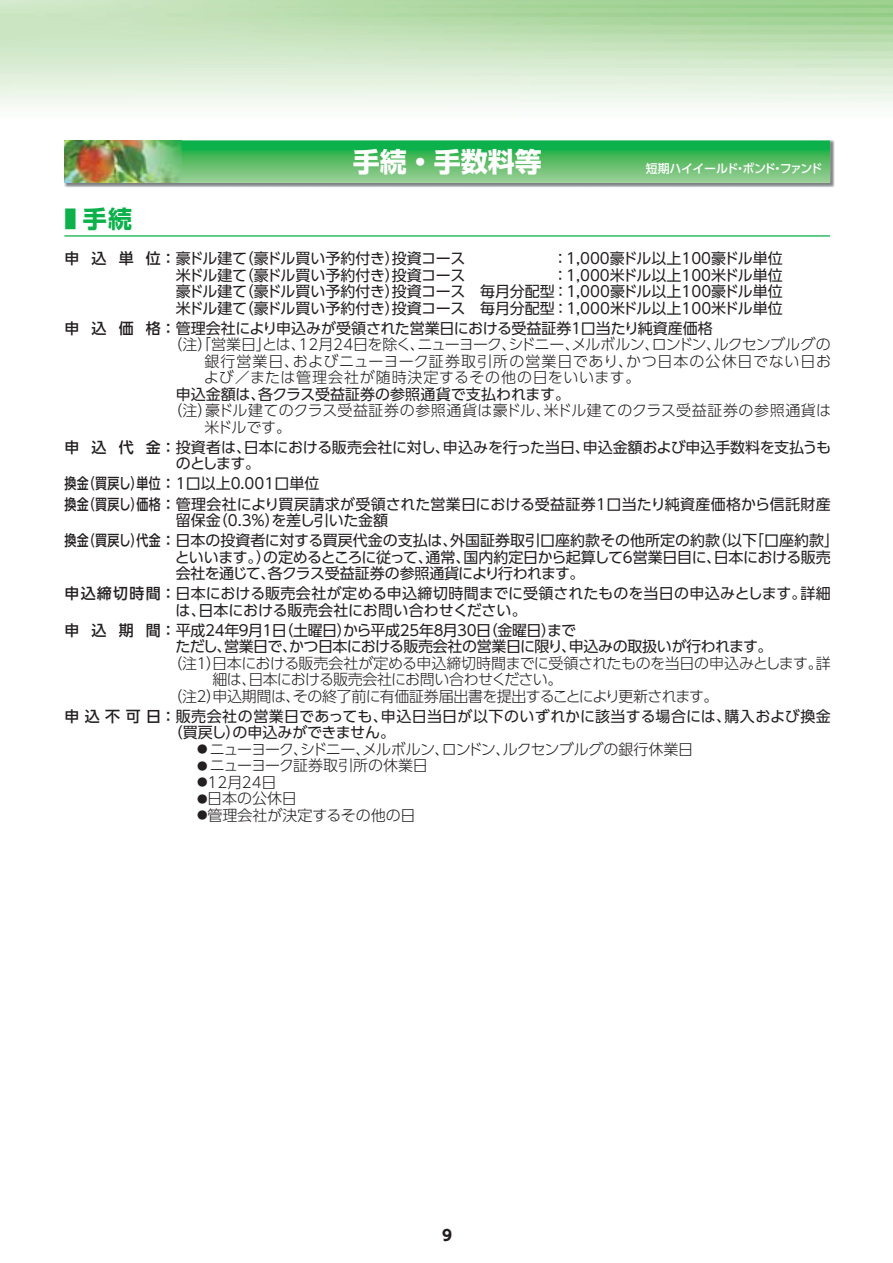
<style>
.page{position:relative;width:893px;height:1263px;background:#fff}
.page>*{position:absolute;margin:0;border:0;box-sizing:border-box;transform-origin:0 0}
.t1{font:27px "UD Shin Go Pro Bold 90 pv RKSJ H";color:#fff}
.t2{font:24px "UD Shin Go Pro Bold 90 pv RKSJ H";color:#0cb14b;scale:.5 1}
.t3{font:15px/16.5px "UD Shin Go Pro Regular 90 pv RKSJ H";letter-spacing:-.01em;color:#231f20}
.t4{font:15px/16.5px "UD Shin Go Pro Light 90 pv RKSJ H";letter-spacing:-.02em;color:#231f20;text-align:justify}
.t5{font:15px/16.5px "UD Shin Go Pro Regular 90 pv RKSJ H";letter-spacing:-.035em;color:#231f20}
.t6{font:15px/20.1px "UD Shin Go Pro Regular 90 pv RKSJ H";letter-spacing:.01em;color:#231f20}
.t7{font:15px/16.5px "UD Shin Go Pro Regular 90 pv RKSJ H";letter-spacing:.02em;color:#231f20}
.t8{font:15px/16.5px "UD Shin Go Pro Light 90 pv RKSJ H";letter-spacing:.02em;color:#231f20}
.t9{font:15px "UD Shin Go Pro Light 90 pv RKSJ H";letter-spacing:-.04em;color:#231f20}
.t10{font:15px "UD Shin Go Pro Light 90 pv RKSJ H";letter-spacing:-.065em;color:#231f20}
.t11{font:15px "UD Shin Go Pro Light 90 pv RKSJ H";letter-spacing:-.045em;color:#231f20}
.t12{font:15px "UD Shin Go Pro Light 90 pv RKSJ H";color:#231f20}
.t13{font:15px "UD Shin Go Pro Bold 90 pv RKSJ H";color:#231f20}
.t14{font:12px "UD Shin Go Pro Medium 90 pv RKSJ H";letter-spacing:-.045em;color:#fff}
.s1{font-family:"UD Shin Go Pro Medium 90 pv RKSJ H"}
.s2{font-size:10.5px}
</style>
<div class="page">
<hr style="left:1px;top:102px;width:891px;height:4px;background:#f5faf3">
<hr style="left:1px;top:94px;width:891px;height:4px;background:#eff7ed">
<hr style="left:1px;top:85px;width:891px;height:4px;background:#e9f4e5">
<hr style="left:1px;top:77px;width:891px;height:4px;background:#e4f1df">
<hr style="left:1px;top:68px;width:891px;height:4px;background:#ddeed8">
<hr style="left:1px;top:60px;width:891px;height:4px;background:#d7ebd0">
<hr style="left:1px;top:51px;width:891px;height:4px;background:#d1e8c9">
<hr style="left:64px;top:235px;width:766px;height:2px;background:#0cb14b">
<img style="left:64px;top:140px;width:770px;height:47px">
<svg style="left:182px;top:140px;width:648px;height:43px"></svg>
<img style="left:64px;top:140px;width:118px;height:43px">
<h2 class="t2" style="left:64px;top:210px;width:137px">■ 手続</h2>
<h1 class="t1" style="left:352px;top:152px;width:191px">手続・手数料等</h1>
<p class="t14" style="left:645px;top:164px;width:178px">短期ハイイールド・ボンド・ファンド</p>
<p class="t3" style="left:176px;top:252px;width:608px;text-align:justify;text-indent:-111px"><span class="s1">申 込 単 位：</span>豪ドル建て（豪ドル買い予約付き）投資コース　　　　　 ：1,000豪ドル以上100豪ドル単位米ドル建て（豪ドル買い予約付き）投資コース　　　　　 ：1,000米ドル以上100米ドル単位豪ドル建て（豪ドル買い予約付き）投資コース　毎月分配型：1,000豪ドル以上100豪ドル単位米ドル建て（豪ドル買い予約付き）投資コース　毎月分配型：1,000米ドル以上100米ドル単位</p>
<p class="t3" style="left:64px;top:322px;width:650px"><span class="s1">申 込 価 格：</span>管理会社により申込みが受領された営業日における受益証券１口当たり純資産価格</p>
<p class="t4" style="left:168px;top:338px;width:105px">（注）「営業日」</p>
<p class="t4" style="left:204px;top:338px;width:628px;text-indent:58px">とは、12月24日を除く、ニューヨーク、シドニー、メルボルン、ロンドン、ルクセンブルグの銀行営業日、およびニューヨーク証券取引所の営業日であり、かつ日本の公休日でない日および／または管理会社が随時決定するその他の日をいいます。</p>
<p class="t3" style="left:176px;top:388px;width:396px">申込金額は、各クラス受益証券の参照通貨で支払われます。</p>
<p class="t8" style="left:204px;top:404px;width:628px;text-indent:-37px">（注）豪ドル建てのクラス受益証券の参照通貨は豪ドル、米ドル建てのクラス受益証券の参照通貨は米ドルです。</p>
<p class="t3" style="left:176px;top:441px;width:656px;text-indent:-111px"><span class="s1">申 込 代 金：</span>投資者は、日本における販売会社に対し、申込みを行った当日、申込金額および申込手数料を支払うものとします。</p>
<p class="t6" style="left:64px;top:476px;width:768px"><span class="s1">換金（買戻し）単位：</span>1口以上0.001口単位<br><span class="s1">換金（買戻し）価格：</span>管理会社により買戻請求が受領された営業日における受益証券1口当たり純資産価格から信託財産</p>
<p class="t3" style="left:64px;top:512px;width:776px;line-height:20.1px;text-indent:111px">留保金（0.3%）を差し引いた金額<br><span class="s1">換金（買戻し）代金：</span>日本の投資者に対する買戻代金の支払は、外国証券取引口座約款その他所定の約款（以下「口座約款」</p>
<p class="t5" style="left:175px;top:551px;width:657px">といいます。）の定めるところに従って、通常、国内約定日から起算して6営業日目に、日本における販売会社を通じて、各クラス受益証券の参照通貨により行われます。</p>
<p class="t3" style="left:175px;top:587px;width:657px;text-indent:-111px"><span class="s1">申込締切時間：</span>日本における販売会社が定める申込締切時間までに受領されたものを当日の申込みとします。詳細は、日本における販売会社にお問い合わせください。</p>
<p class="t5" style="left:175px;top:624px;width:598px;text-indent:-111px"><span class="s1">申 込 期 間：</span>平成24年９月1日（土曜日）から平成25年８月30日（金曜日）まで<br>ただし、営業日で、かつ日本における販売会社の営業日に限り、申込みの取扱いが行われます。</p>
<p class="t4" style="left:168px;top:657px;width:665px">（注１）日本における販売会社が定める申込締切時間までに受領されたものを当日の申込みとします。詳</p>
<p class="t11" style="left:212px;top:674px;width:351px">細は、日本における販売会社にお問い合わせください。</p>
<p class="t9" style="left:168px;top:691px;width:552px">（注２）申込期間は、その終了前に有価証券届出書を提出することにより更新されます。</p>
<p class="t7" style="left:168px;top:710px;width:664px;text-indent:-103px"><span class="s1">申込不可日：</span>販売会社の営業日であっても、申込日当日が以下のいずれかに該当する場合には、購入および換金（買戻し）の申込みができません。</p>
<p class="t10" style="left:197px;top:744px;width:497px"><span class="s2">●</span> ニューヨーク、シドニー、メルボルン、ロンドン、ルクセンブルグの銀行休業日</p>
<p class="t4" style="left:197px;top:760px;width:232px"><span class="s2">●</span> ニューヨーク証券取引所の休業日</p>
<p class="t4" style="left:197px;top:776px;width:81px"><span class="s2">●</span>12月24日</p>
<p class="t4" style="left:197px;top:793px;width:101px"><span class="s2">●</span>日本の公休日</p>
<p class="t12" style="left:197px;top:810px;width:220px"><span class="s2">●</span>管理会社が決定するその他の日</p>
<p class="t13" style="left:442px;top:1230px;width:11px">9</p>
</div>
